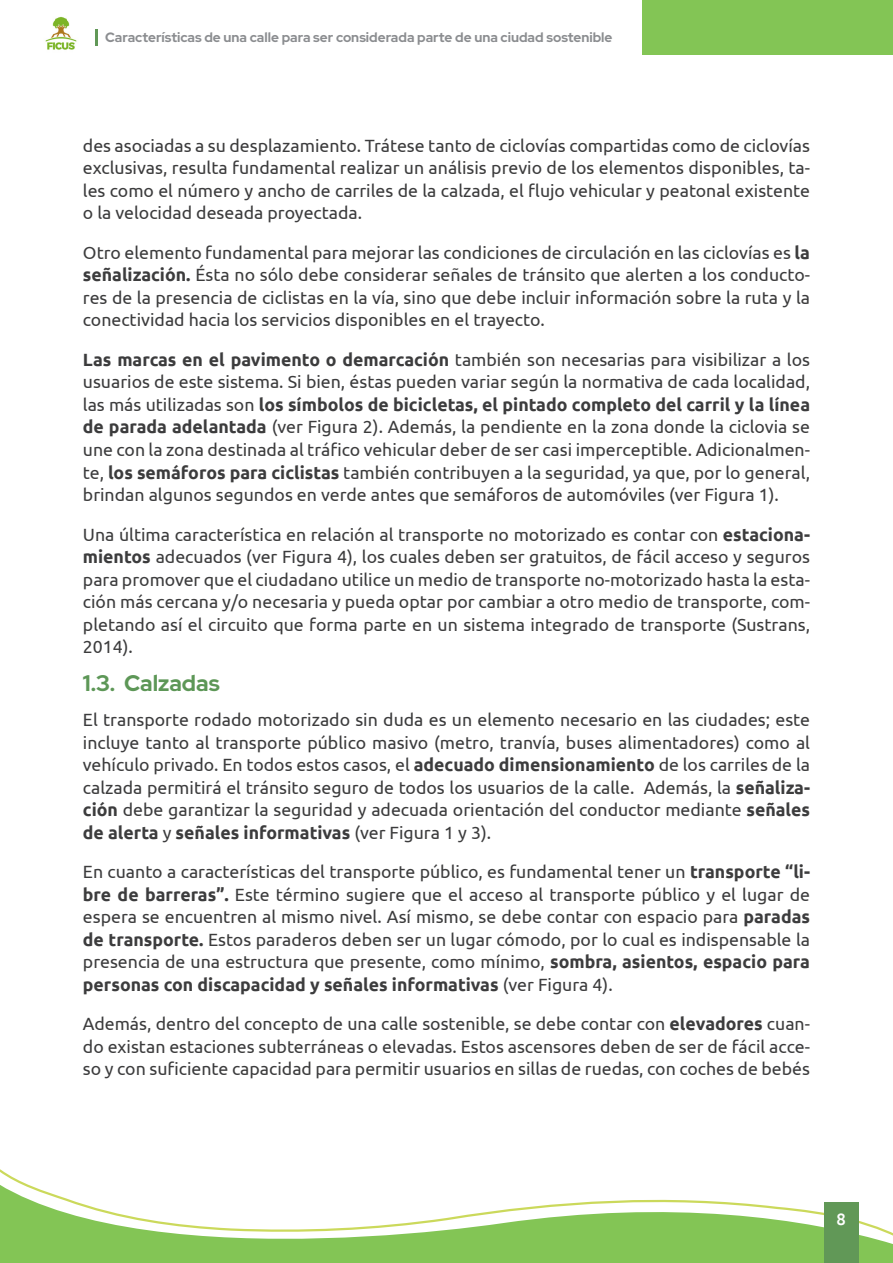
<style>
.page{position:relative;width:893px;height:1263px;background:#fff}
.page>*{position:absolute;margin:0;border:0;box-sizing:border-box;transform-origin:0 0}
.t1{font:700 22.5px "Red Hat Display";color:#5d9757}
.t2{font:17.7px/22.5px "Ubuntu";color:#3c3c3d;text-align:justify}
.t3{font:500 16.5px "Ubuntu";color:#fff}
.t4{font:700 13.5px "Red Hat Display";color:#8b8d90}
.s1{font-weight:700}
</style>
<div class="page">
<svg style="left:0;top:1169px;width:893px;height:94px"></svg>
<img style="left:45px;top:16px;width:32px;height:34px">
<hr style="left:95px;top:29px;width:3px;height:16px;background:#619857">
<div style="left:825px;top:1202px;width:34px;height:61px;background:#619857"></div>
<div style="left:642px;top:0;width:251px;height:55px;background:#83c555"></div>
<p class="t4" style="left:105px;top:29px;width:509px">Características de una calle para ser considerada parte de una ciudad sostenible</p>
<p class="t2" style="left:83px;top:134px;width:729px">des asociadas a su desplazamiento. Trátese tanto de ciclovías compartidas como de ciclovías exclusivas, resulta fundamental realizar un análisis previo de los elementos disponibles, ta&shy;les como el número y ancho de carriles de la calzada, el flujo vehicular y peatonal existente o la velocidad deseada proyectada.</p>
<p class="t2" style="left:83px;top:241px;width:729px">Otro elemento fundamental para mejorar las condiciones de circulación en las ciclovías es <span class="s1">la señalización.</span> Ésta no sólo debe considerar señales de tránsito que alerten a los conducto&shy;res de la presencia de ciclistas en la vía, sino que debe incluir información sobre la ruta y la conectividad hacia los servicios disponibles en el trayecto.</p>
<p class="t2" style="left:83px;top:348px;width:729px"><span class="s1">Las marcas en el pavimento o demarcación</span> también son necesarias para visibilizar a los usuarios de este sistema. Si bien, éstas pueden variar según la normativa de cada localidad, las más utilizadas son <span class="s1">los símbolos de bicicletas, el pintado completo del carril y la línea de parada adelantada</span> (ver Figura 2). Además, la pendiente en la zona donde la ciclovia se une con la zona destinada al tráfico vehicular deber de ser casi imperceptible. Adicionalmen&shy;te, <span class="s1">los semáforos para ciclistas</span> también contribuyen a la seguridad, ya que, por lo general, brindan algunos segundos en verde antes que semáforos de automóviles (ver Figura 1).</p>
<p class="t2" style="left:83px;top:522px;width:729px">Una última característica en relación al transporte no motorizado es contar con <span class="s1">estaciona&shy;mientos</span> adecuados (ver Figura 4), los cuales deben ser gratuitos, de fácil acceso y seguros para promover que el ciudadano utilice un medio de transporte no-motorizado hasta la esta&shy;ción más cercana y/o necesaria y pueda optar por cambiar a otro medio de transporte, com&shy;pletando así el circuito que forma parte en un sistema integrado de transporte (Sustrans, 2014).</p>
<p class="t1" style="left:83px;top:668px;width:138px">1.3. Calzadas</p>
<p class="t2" style="left:83px;top:708px;width:729px">El transporte rodado motorizado sin duda es un elemento necesario en las ciudades; este incluye tanto al transporte público masivo (metro, tranvía, buses alimentadores) como al vehículo privado. En todos estos casos, el <span class="s1">adecuado dimensionamiento</span> de los carriles de la calzada permitirá el tránsito seguro de todos los usuarios de la calle. Además, la <span class="s1">señaliza&shy;ción</span> debe garantizar la seguridad y adecuada orientación del conductor mediante <span class="s1">señales de alerta</span> y <span class="s1">señales informativas</span> (ver Figura 1 y 3).</p>
<p class="t2" style="left:83px;top:860px;width:729px">En cuanto a características del transporte público, es fundamental tener un <span class="s1">transporte “li&shy;bre de barreras”.</span> Este término sugiere que el acceso al transporte público y el lugar de espera se encuentren al mismo nivel. Así mismo, se debe contar con espacio para <span class="s1">paradas de transporte.</span> Estos paraderos deben ser un lugar cómodo, por lo cual es indispensable la presencia de una estructura que presente, como mínimo, <span class="s1">sombra, asientos, espacio para personas con discapacidad y señales informativas</span> (ver Figura 4).</p>
<p class="t2" style="left:83px;top:1012px;width:729px">Además, dentro del concepto de una calle sostenible, se debe contar con <span class="s1">elevadores</span> cuan&shy;do existan estaciones subterráneas o elevadas. Estos ascensores deben de ser de fácil acce&shy;so y con suficiente capacidad para permitir usuarios en sillas de ruedas, con coches de bebés</p>
<p class="t3" style="left:837px;top:1209px;width:11px">8</p>
</div>
